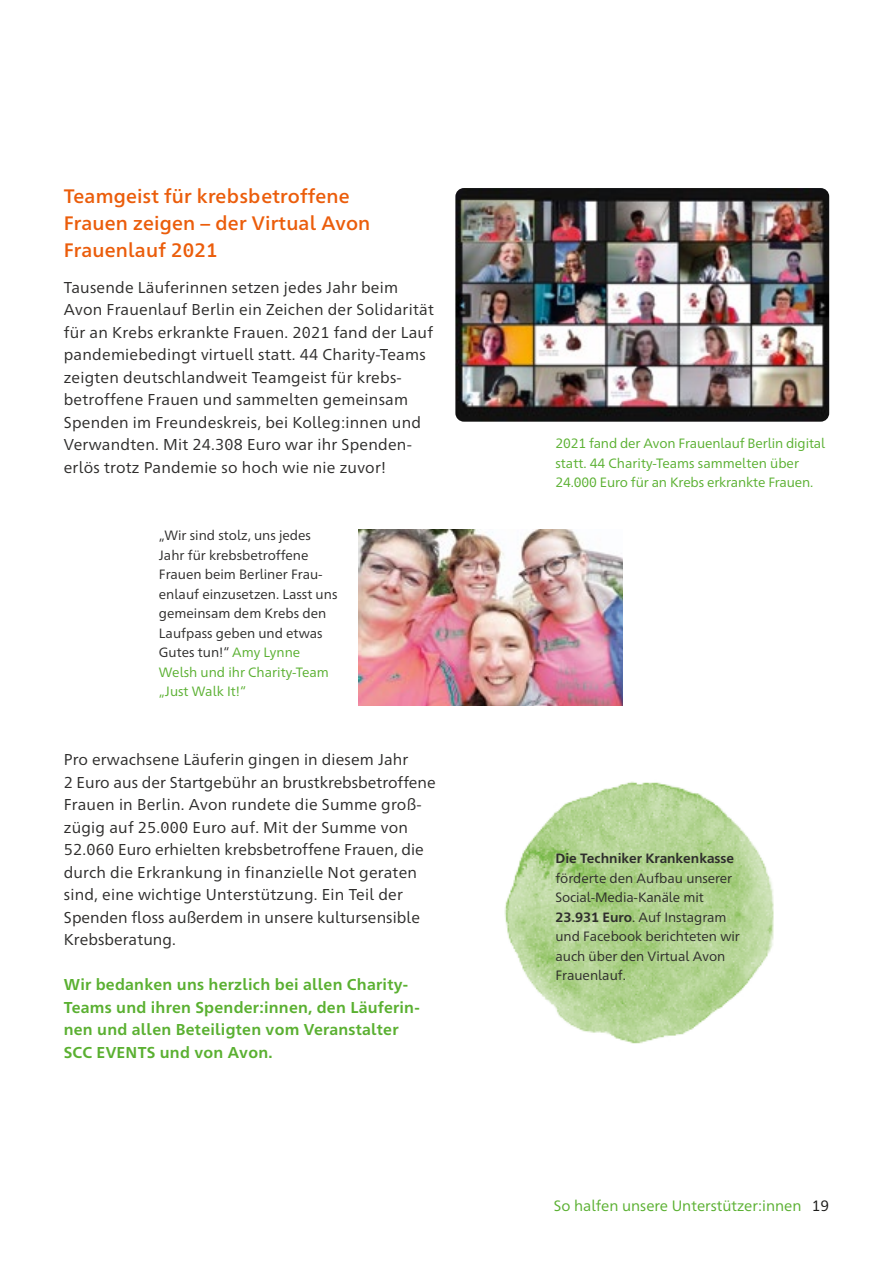
<style>
.page{position:relative;width:893px;height:1263px;background:#fff}
.page>*{position:absolute;margin:0;border:0;box-sizing:border-box;transform-origin:0 0}
.t1{font:500 19.5px/27px "Frutiger Neue 1450 Pro";letter-spacing:.01em;color:#eb5d0b}
.t2{font:15.75px/22.5px "Frutiger Neue 1450 Pro";letter-spacing:.015em;color:#2e2d2c}
.t3{font:700 15.75px/22.5px "Frutiger Neue 1450 Pro";letter-spacing:.015em;color:#5ab031}
.t4{font:15px "Frutiger Neue 1450 Pro";color:#5ab031}
.t5{font:13.5px/19.5px "Frutiger Neue 1450 Pro";color:#2e2d2c}
.t6{font:13.5px/19.5px "Frutiger Neue 1450 Pro";letter-spacing:-.01em;color:#5ab031}
.t7{font:700 13.5px "Frutiger Neue 1450 Pro";color:#2e2d2c}
.s1{color:#5ab031}
.s2{font-weight:700}
.s3{color:#1d1d1b}
</style>
<div class="page">
<img style="left:504px;top:781px;width:270px;height:263px">
<img style="left:455px;top:188px;width:374px;height:234px">
<img style="left:359px;top:529px;width:264px;height:177px">
<p class="t1" style="left:64px;top:181px;width:308px">Teamgeist für krebsbetroffene<br>Frauen zeigen – der Virtual Avon<br>Frauenlauf 2021</p>
<p class="t2" style="left:64px;top:275px;width:372px">Tausende Läuferinnen setzen jedes Jahr beim Avon Frauenlauf Berlin ein Zeichen der Solidarität für an Krebs erkrankte Frauen. 2021 fand der Lauf pandemiebedingt virtuell statt. 44 Charity-Teams zeigten deutschlandweit Teamgeist für krebs&shy;betroffene Frauen und sammelten gemeinsam Spenden im Freundeskreis, bei Kolleg:innen und Verwandten. Mit 24.308 Euro war ihr Spenden&shy;erlös trotz Pandemie so hoch wie nie zuvor!</p>
<p class="t5" style="left:159px;top:525px;width:180px">„Wir sind stolz, uns jedes<br>Jahr für krebsbetroffene<br>Frauen beim Berliner Frau&shy;enlauf einzusetzen. Lasst uns gemeinsam dem Krebs den<br>Laufpass geben und etwas<br>Gutes tun!“ <span class="s1">Amy Lynne<br>Welsh und ihr Charity-Team „Just Walk It!“</span></p>
<p class="t2" style="left:64px;top:747px;width:373px">Pro erwachsene Läuferin gingen in diesem Jahr<br>2 Euro aus der Startgebühr an brustkrebsbetroffene Frauen in Berlin. Avon rundete die Summe groß&shy;zügig auf 25.000 Euro auf. Mit der Summe von 52.060 Euro erhielten krebsbetroffene Frauen, die durch die Erkrankung in finanzielle Not geraten sind, eine wichtige Unterstützung. Ein Teil der Spenden floss außerdem in unsere kultursensible Krebsberatung.</p>
<p class="t3" style="left:64px;top:972px;width:357px">Wir bedanken uns herzlich bei allen Charity-Teams und ihren Spender:innen, den Läuferin&shy;nen und allen Beteiligten vom Veranstalter SCC EVENTS und von Avon.</p>
<p class="t6" style="left:555px;top:433px;width:271px">2021 fand der Avon Frauenlauf Berlin digital statt. 44 Charity-Teams sammelten über<br>24.000 Euro für an Krebs erkrankte Frauen.</p>
<p class="t7" style="left:555px;top:849px;width:180px">Die Techniker Krankenkasse</p>
<p class="t5" style="left:555px;top:867px;width:186px">förderte den Aufbau unserer<br>Social-Media-Kanäle mit<br><span class="s2">23.931 Euro</span>. Auf Instagram und Facebook berichteten wir auch über den Virtual Avon<br>Frauenlauf.</p>
<p class="t4" style="left:554px;top:1194px;width:277px">So halfen unsere Unterstützer:innen <span class="s3">19</span></p>
</div>
